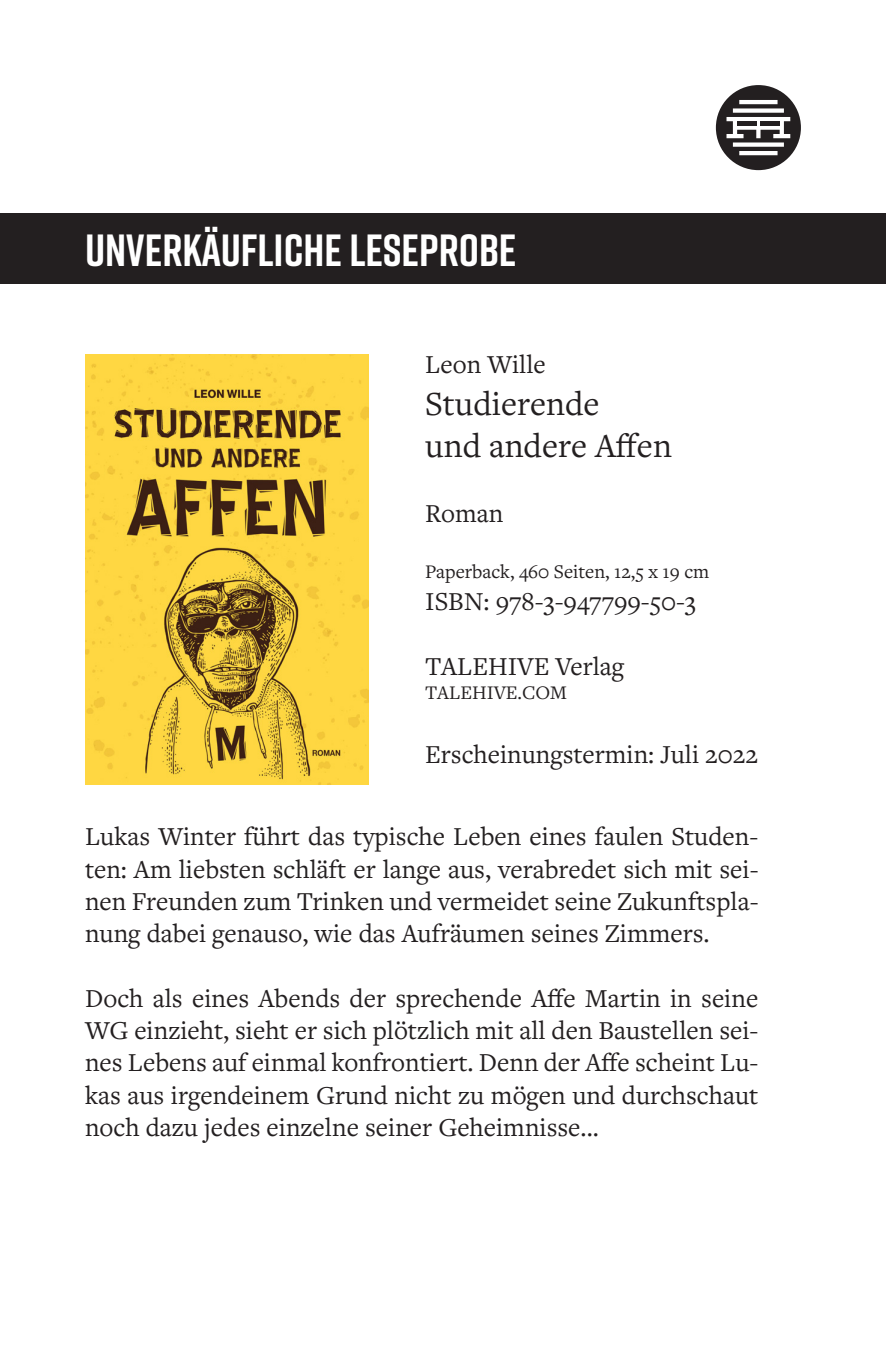
<style>
.page{position:relative;width:886px;height:1347px;background:#fff}
.page>*{position:absolute;margin:0;border:0;box-sizing:border-box;transform-origin:0 0}
.t1{font:700 45px "Rift";color:#fff}
.t2{font:35px/42px "Freight Text Pro";color:#231f20}
.t3{font:27px/32.2px "Freight Text Pro";color:#231f20;text-align:justify}
.t4{font:20px "Freight Text Pro";color:#231f20}
</style>
<div class="page">
<img style="left:85px;top:354px;width:284px;height:430px">
<svg style="left:716px;top:85px;width:85px;height:85px"></svg>
<div style="left:0;top:213px;width:886px;height:70px;background:#231f20"></div>
<h1 class="t1" style="left:85px;top:218px;width:433px">UNVERKÄUFLICHE LESEPROBE</h1>
<p class="t3" style="left:425px;top:347px;width:122px">Leon Wille</p>
<p class="t2" style="left:425px;top:382px;width:248px">Studierende<br>und andere Affen</p>
<p class="t3" style="left:425px;top:496px;width:79px">Roman</p>
<p class="t4" style="left:425px;top:558px;width:286px">Paperback, 460 Seiten, 12,5 x 19 cm</p>
<p class="t3" style="left:425px;top:584px;width:272px">ISBN: 978-3-947799-50-3</p>
<p class="t3" style="left:425px;top:649px;width:200px">TALEHIVE Verlag</p>
<p class="t4" style="left:425px;top:679px;width:143px">TALEHIVE.COM</p>
<p class="t3" style="left:425px;top:737px;width:334px">Erscheinungstermin: Juli 2022</p>
<p class="t3" style="left:85px;top:819px;width:675px">Lukas Winter führt das typische Leben eines faulen Studen&shy;ten: Am liebsten schläft er lange aus, verabredet sich mit sei&shy;nen Freunden zum Trinken und vermeidet seine Zukunftspla&shy;nung dabei genauso, wie das Aufräumen seines Zimmers.</p>
<p class="t3" style="left:85px;top:981px;width:675px">Doch als eines Abends der sprechende Affe Martin in seine WG einzieht, sieht er sich plötzlich mit all den Baustellen sei&shy;nes Lebens auf einmal konfrontiert. Denn der Affe scheint Lu&shy;kas aus irgendeinem Grund nicht zu mögen und durchschaut noch dazu jedes einzelne seiner Geheimnisse...</p>
</div>
